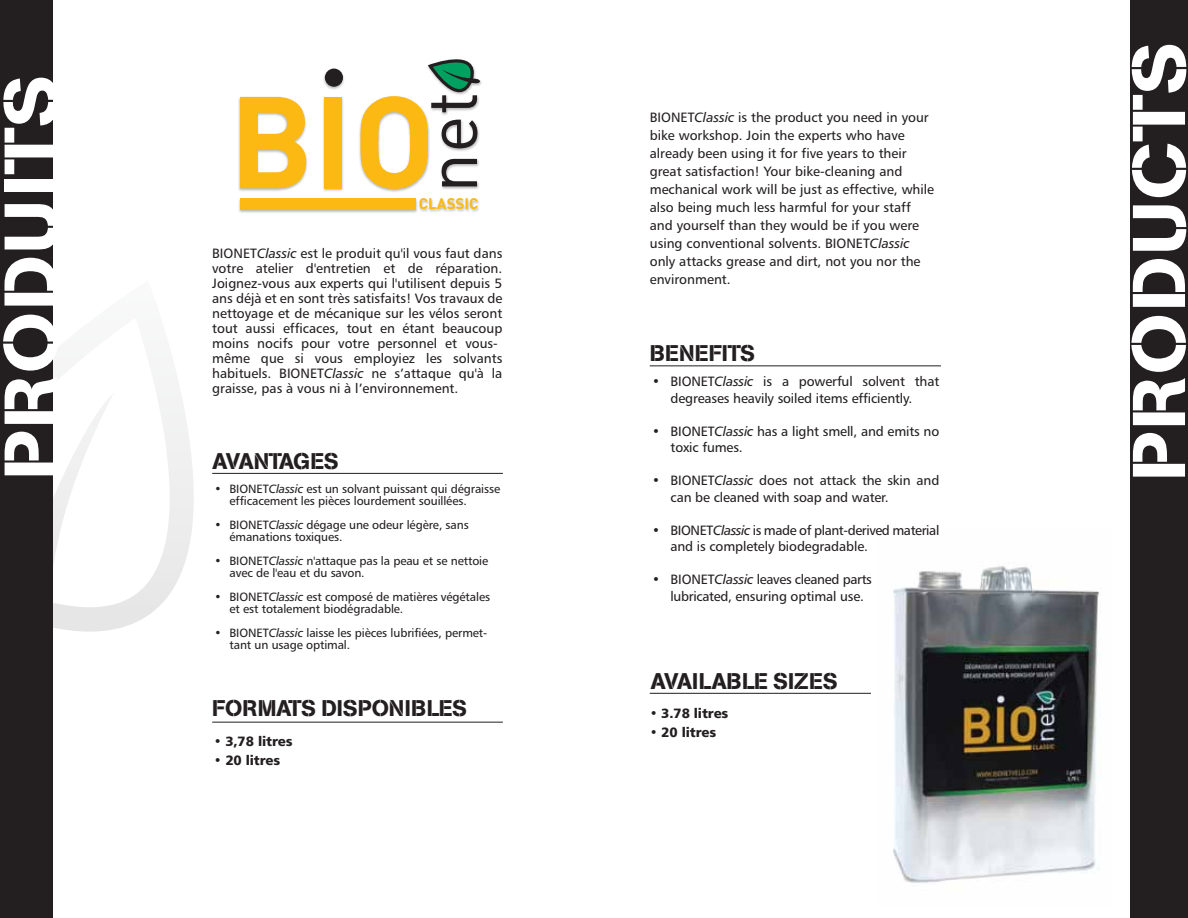
<style>
.page{position:relative;width:1188px;height:918px;background:#fff}
.page>*{position:absolute;margin:0;border:0;box-sizing:border-box;transform-origin:0 0}
.t1{font:73.8px "AG Book Stencil";letter-spacing:.02em;color:#fff;scale:1.08 1}
.t2{font:22.5px "AG Book Stencil";letter-spacing:-.005em;color:#231f20}
.t3{font:22.5px "AG Book Stencil";letter-spacing:-.03em;color:#231f20}
.t4{font:22.5px "AG Book Stencil";letter-spacing:.015em;color:#231f20}
.t5{font:700 15.15px "DIN";color:#fdb913}
.t6{font:13.5px/15px "Humanist 777 BT Roman B";color:#231f20}
.t7{font:13.5px/16.5px "Humanist 777 BT Roman B";letter-spacing:-.03em;color:#231f20}
.t8{font:13.5px/16.5px "Humanist 777 BT Roman B";letter-spacing:-.025em;color:#231f20}
.t9{font:13.5px "Humanist 777 BT Black B";letter-spacing:-.01em;color:#231f20}
.t10{font:12px/12px "Humanist 777 BT Roman B";letter-spacing:-.01em;color:#231f20}
.s1{font-family:"Humanist 777 BT Italic B"}
.s2{font-family:"Humanist 777 BT Roman B"}
</style>
<div class="page">
<svg style="left:53px;top:372px;width:141px;height:260px"></svg>
<img style="left:893px;top:566px;width:207px;height:317px">
<hr style="left:212px;top:473px;width:291px;height:1px;background:#231f20">
<hr style="left:212px;top:722px;width:291px;height:1px;background:#231f20">
<div style="left:0;top:0;width:53px;height:918px;background:#231f20"></div>
<div style="left:1131px;top:0;width:57px;height:918px;background:#231f20"></div>
<hr style="left:650px;top:365px;width:291px;height:1px;background:#231f20">
<hr style="left:650px;top:693px;width:221px;height:1px;background:#231f20">
<img style="left:238px;top:68px;width:244px;height:145px">
<svg style="left:240px;top:97px;width:66px;height:91px"></svg>
<div style="left:324px;top:97px;width:18px;height:91px;background:#fdb913"></div>
<svg style="left:360px;top:59px;width:120px;height:130px"></svg>
<div style="left:325px;top:69px;width:18px;height:18px;background:#231f20;border-radius:50%"></div>
<div style="left:241px;top:198px;width:175px;height:12px;background:#fdb913"></div>
<h1 class="t1" style="left:-13px;top:480px;width:377px;rotate:-90deg">PRODUITS</h1>
<p class="t5" style="left:419px;top:194px;width:61px">CLASSIC</p>
<p class="t6" style="left:212px;top:246px;width:292px">BIONET<span class="s1">Classic</span> est le produit qu'il vous faut dans votre atelier d'entretien et de réparation.<br>Joignez-vous aux experts qui l'utilisent depuis 5 ans déjà et en sont très satisfaits! Vos travaux de nettoyage et de mécanique sur les vélos seront tout aussi efficaces, tout en étant beaucoup moins nocifs pour votre personnel et vous&shy;même que si vous employiez les solvants habituels. BIONET<span class="s1">Classic</span> ne s’attaque qu'à la graisse, pas à vous ni à l’environnement.</p>
<h2 class="t3" style="left:212px;top:448px;width:128px">AVANTAGES</h2>
<p class="t10" style="left:230px;top:482px;width:272px;text-indent:-15px">• BIONET<span class="s1">Classic</span> est un solvant puissant qui dégraisse efficacement les pièces lourdement souillées.</p>
<p class="t10" style="left:230px;top:518px;width:241px;text-indent:-15px">• BIONET<span class="s1">Classic</span> dégage une odeur légère, sans émanations toxiques.</p>
<p class="t10" style="left:230px;top:554px;width:260px;text-indent:-15px">• BIONET<span class="s1">Classic</span> n'attaque pas la peau et se nettoie avec de l'eau et du savon.</p>
<p class="t10" style="left:230px;top:590px;width:262px;text-indent:-15px">• BIONET<span class="s1">Classic</span> est composé de matières végétales et est totalement biodégradable.</p>
<p class="t10" style="left:230px;top:626px;width:259px;text-indent:-15px">• BIONET<span class="s1">Classic</span> laisse les pièces lubrifiées, permet&shy;tant un usage optimal.</p>
<h2 class="t2" style="left:212px;top:695px;width:257px">FORMATS DISPONIBLES</h2>
<p class="t9" style="left:214px;top:732px;width:80px"><span class="s2">•</span> 3,78 litres</p>
<p class="t9" style="left:214px;top:752px;width:68px"><span class="s2">•</span> 20 litres</p>
<p class="t6" style="left:650px;top:108px;width:286px;line-height:18px">BIONET<span class="s1">Classic</span> is the product you need in your bike workshop. Join the experts who have already been using it for five years to their great satisfaction! Your bike-cleaning and mechanical work will be just as effective, while also being much less harmful for your staff and yourself than they would be if you were using conventional solvents. BIONET<span class="s1">Classic </span>only attacks grease and dirt, not you nor the environment.</p>
<h2 class="t4" style="left:650px;top:340px;width:107px">BENEFITS</h2>
<p class="t6" style="left:671px;top:373px;width:270px;line-height:16.5px;text-indent:-19px">• BIONET<span class="s1">Classic</span> is a powerful solvent that degreases heavily soiled items efficiently.</p>
<p class="t6" style="left:671px;top:422px;width:270px;line-height:16.5px;text-indent:-19px">• BIONET<span class="s1">Classic</span> has a light smell, and emits no toxic fumes.</p>
<p class="t6" style="left:671px;top:472px;width:270px;line-height:16.5px;text-indent:-19px">• BIONET<span class="s1">Classic</span> does not attack the skin and can be cleaned with soap and water.</p>
<p class="t7" style="left:671px;top:521px;width:270px;text-indent:-19px">• BIONET<span class="s1">Classic</span> is made of plant-derived material and is completely biodegradable.</p>
<p class="t8" style="left:671px;top:571px;width:203px;text-indent:-19px">• BIONET<span class="s1">Classic</span> leaves cleaned parts lubricated, ensuring optimal use.</p>
<h2 class="t2" style="left:651px;top:667px;width:188px">AVAILABLE SIZES</h2>
<p class="t9" style="left:650px;top:705px;width:80px"><span class="s2">•</span> 3.78 litres</p>
<p class="t9" style="left:650px;top:724px;width:68px"><span class="s2">•</span> 20 litres</p>
<h1 class="t1" style="left:1115px;top:481px;width:408px;rotate:-90deg">PRODUCTS</h1>
</div>
